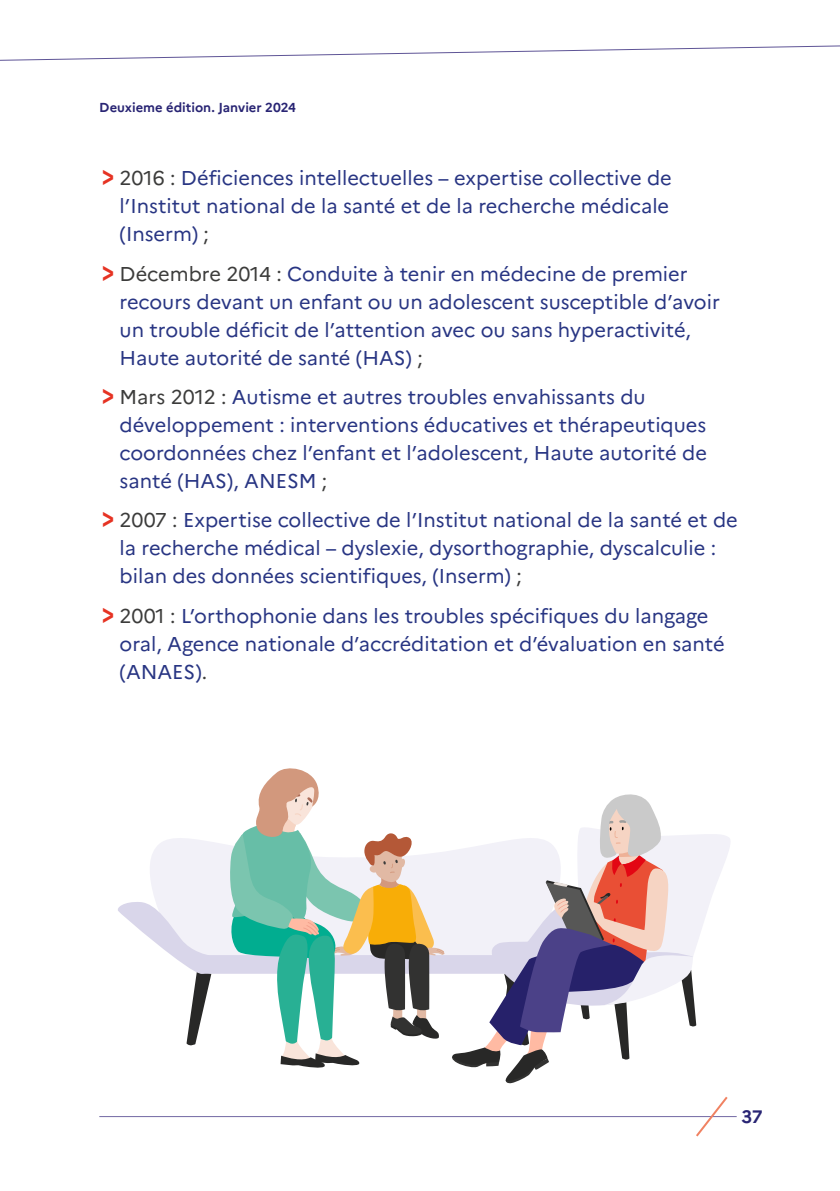
<style>
.page{position:relative;width:840px;height:1191px;background:#fff}
.page>*{position:absolute;margin:0;border:0;box-sizing:border-box;transform-origin:0 0}
.t1{font:20px/28px "Marianne";color:#283583}
.t2{font:700 18px "Marianne";color:#292574}
.t3{font:700 13px "Marianne";color:#292574}
.s1{font-weight:700;font-size:30px;color:#e63323}
.s2{color:#3c3c3b}
</style>
<div class="page">
<hr style="left:99px;top:1116px;width:637px;height:1px;background:#7269a4">
<svg style="left:693px;top:1096px;width:36px;height:41px"></svg>
<svg style="left:0;top:45px;width:839px;height:16px"></svg>
<div style="left:150px;top:838px;width:301px;height:117px;background:#f2f1f8"></div>
<div style="left:195px;top:955px;width:322px;height:18px;background:#d9d6ea;border-radius:8px"></div>
<svg style="left:118px;top:901px;width:94px;height:145px"></svg>
<svg style="left:451px;top:794px;width:279px;height:290px"></svg>
<svg style="left:227px;top:768px;width:217px;height:300px"></svg>
<p class="t3" style="left:99px;top:99px;width:198px">Deuxieme édition. Janvier 2024</p>
<p class="t1" style="left:119px;top:164px;width:553px;text-indent:-17px"><span class="s1">&gt;</span> <span class="s2">2016 :</span> Déficiences intellectuelles – expertise collective de l’Institut national de la santé et de la recherche médicale (Inserm) <span class="s2">;</span></p>
<p class="t1" style="left:119px;top:259px;width:601px;text-indent:-17px"><span class="s1">&gt;</span> <span class="s2">Décembre 2014 :</span> Conduite à tenir en médecine de premier recours devant un enfant ou un adolescent susceptible d’avoir un trouble déficit de l’attention avec ou sans hyperactivité, Haute autorité de santé (HAS) <span class="s2">;</span></p>
<p class="t1" style="left:119px;top:383px;width:588px;text-indent:-17px"><span class="s1">&gt;</span> <span class="s2">Mars 2012 :</span> Autisme et autres troubles envahissants du développement : interventions éducatives et thérapeutiques coordonnées chez l’enfant et l’adolescent, Haute autorité de santé (HAS), ANESM <span class="s2">;</span></p>
<p class="t1" style="left:119px;top:506px;width:619px;text-indent:-17px"><span class="s1">&gt;</span> <span class="s2">2007 :</span> Expertise collective de l’Institut national de la santé et de la recherche médical – dyslexie, dysorthographie, dyscalculie : bilan des données scientifiques, (Inserm) <span class="s2">;</span></p>
<p class="t1" style="left:119px;top:601px;width:606px;text-indent:-17px"><span class="s1">&gt;</span> <span class="s2">2001 :</span> L’orthophonie dans les troubles spécifiques du langage oral, Agence nationale d’accréditation et d’évaluation en santé (ANAES)<span class="s2">.</span></p>
<p class="t2" style="left:741px;top:1106px;width:23px">37</p>
</div>
